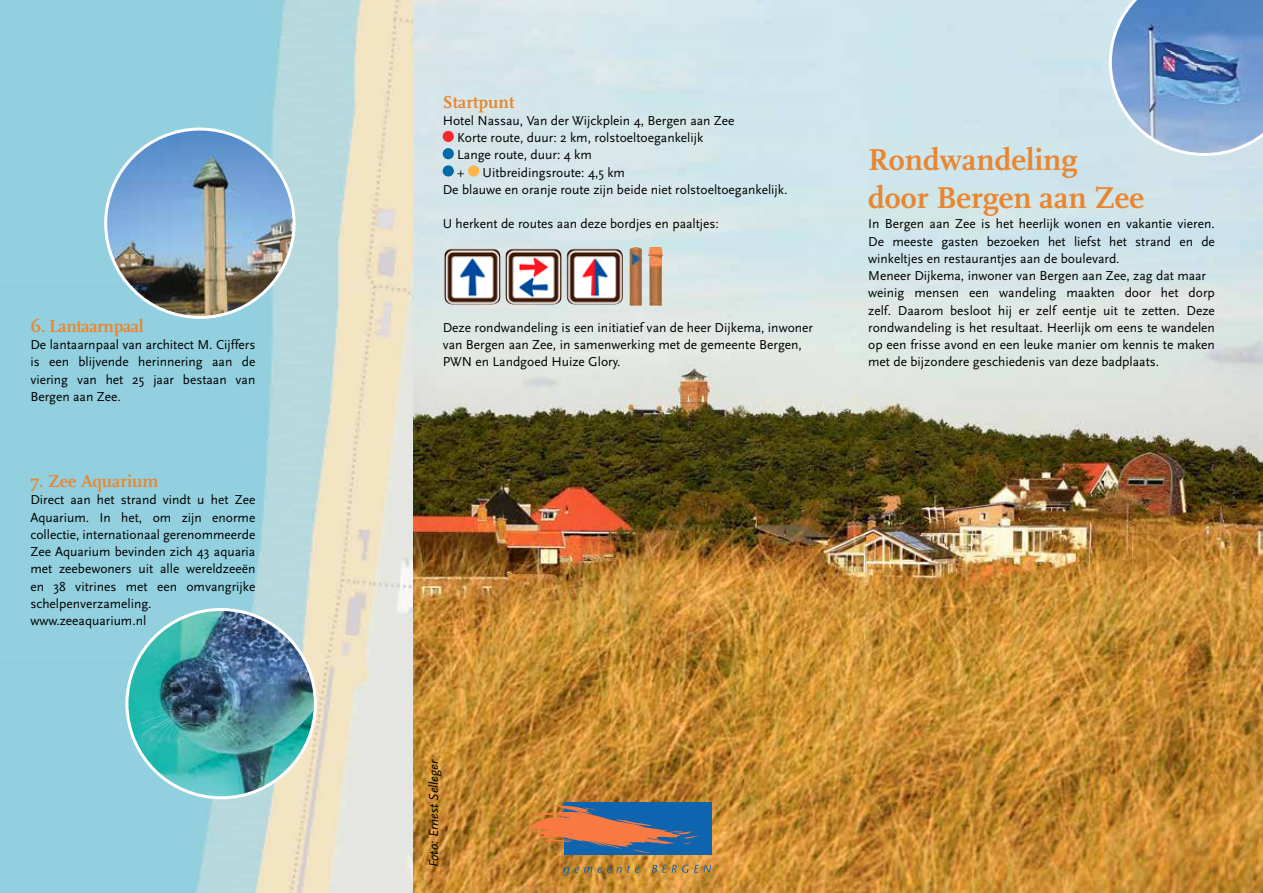
<style>
.page{position:relative;width:1263px;height:893px;background:#fff}
.page>*{position:absolute;margin:0;border:0;box-sizing:border-box;transform-origin:0 0}
.t1{font:700 31.5px/37.8px "Scala";color:#e88731}
.t2{font:700 18px "Scala";color:#e88731}
.t3{font:700 18px "Scala";letter-spacing:-.02em;color:#e88731}
.t4{font:13.5px/17.2px "Scala Sans";color:#000}
.t5{font:italic 13.5px "Scala Sans";color:#000}
.t6{font:6.15px "Verdana";color:#000}
</style>
<div class="page">
<img style="left:0;top:0;width:1263px;height:893px">
<div style="left:443px;top:131px;width:11px;height:11px;background:#fc242d;border-radius:50%"></div>
<div style="left:443px;top:148px;width:11px;height:11px;background:#006ba7;border-radius:50%"></div>
<div style="left:443px;top:165px;width:11px;height:12px;background:#006ba7;border-radius:50%"></div>
<div style="left:468px;top:165px;width:11px;height:12px;background:#ffb44b;border-radius:50%"></div>
<div style="left:564px;top:802px;width:148px;height:53px;background:#0e64ae"></div>
<svg style="left:520px;top:803px;width:180px;height:50px"></svg>
<svg style="left:563px;top:865px;width:77px;height:10px"></svg>
<svg style="left:652px;top:865px;width:59px;height:8px"></svg>
<img style="left:444px;top:249px;width:56px;height:55px">
<img style="left:505px;top:249px;width:57px;height:55px">
<img style="left:567px;top:249px;width:56px;height:55px">
<img style="left:127px;top:609px;width:188px;height:189px;border-radius:94px">
<svg style="left:1109px;top:0;width:154px;height:156px;background:#7ea2cf"></svg>
<svg style="left:662px;top:247px;width:1px;height:12px"></svg>
<img style="left:630px;top:247px;width:32px;height:59px">
<img style="left:106px;top:129px;width:188px;height:188px;border-radius:94px">
<h2 class="t3" style="left:30px;top:316px;width:115px">6. Lantaarnpaal</h2>
<p class="t4" style="left:30px;top:336px;width:227px;text-align:justify">De lantaarnpaal van architect M. Cijffers is een blijvende herinnering aan de viering van het 25 jaar bestaan van Bergen aan Zee.</p>
<h2 class="t2" style="left:30px;top:471px;width:130px">7. Zee Aquarium</h2>
<p class="t4" style="left:30px;top:492px;width:227px">Direct aan het strand vindt u het Zee Aquarium. In het, om zijn enorme collectie, internationaal gerenommeerde Zee Aquarium bevinden zich 43 aquaria met zeebewoners uit alle wereldzeeën en 38 vitrines met een omvangrijke schelpenverzameling. www.zeeaquarium.nl</p>
<h2 class="t2" style="left:443px;top:91px;width:73px">Startpunt</h2>
<p class="t4" style="left:457px;top:112px;width:279px;text-indent:-15px">Hotel Nassau, Van der Wijckplein 4, Bergen aan Zee<br>Korte route, duur: 2 km, rolstoeltoegankelijk<br>Lange route, duur: 4 km<br>+</p>
<p class="t4" style="left:443px;top:164px;width:346px;text-indent:40px">Uitbreidingsroute: 4,5 km<br>De blauwe en oranje route zijn beide niet rolstoeltoegankelijk.</p>
<p class="t4" style="left:443px;top:216px;width:278px">U herkent de routes aan deze bordjes en paaltjes:</p>
<p class="t6" style="left:566px;top:247px;width:4px">(</p>
<p class="t4" style="left:443px;top:319px;width:372px">Deze rondwandeling is een initiatief van de heer Dijkema, inwoner van Bergen aan Zee, in samenwerking met de gemeente Bergen,<br>PWN en Landgoed Huize Glory.</p>
<h1 class="t1" style="left:868px;top:141px;width:277px">Rondwandeling door Bergen aan Zee</h1>
<p class="t4" style="left:868px;top:216px;width:348px">In Bergen aan Zee is het heerlijk wonen en vakantie vieren.<br>De meeste gasten bezoeken het liefst het strand en de winkeltjes en restaurantjes aan de boulevard.<br>Meneer Dijkema, inwoner van Bergen aan Zee, zag dat maar weinig mensen een wandeling maakten door het dorp zelf. Daarom besloot hij er zelf eentje uit te zetten. Deze rondwandeling is het resultaat. Heerlijk om eens te wandelen op een frisse avond en een leuke manier om kennis te maken met de bijzondere geschiedenis van deze badplaats.</p>
<p class="t5" style="left:426px;top:867px;width:110px;rotate:-90deg">Foto: Ernest Selleger</p>
</div>
